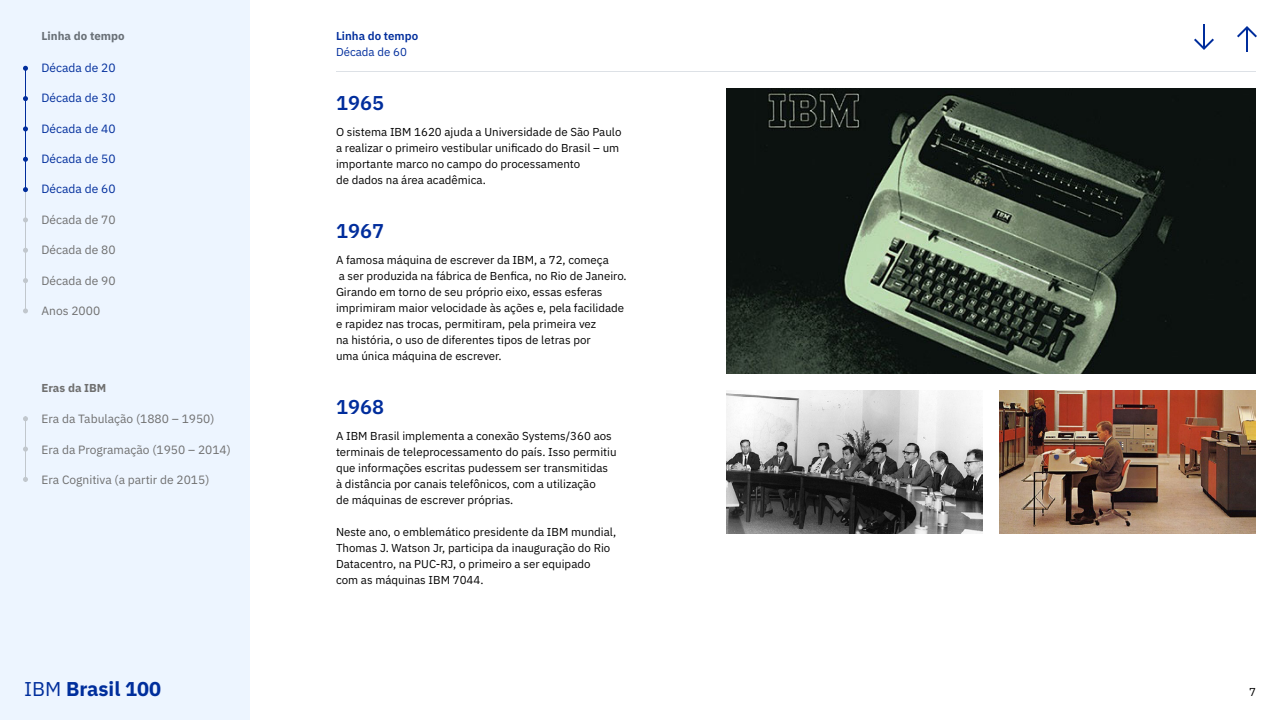
<style>
.page{position:relative;width:1280px;height:720px;background:#fff}
.page>*{position:absolute;margin:0;border:0;box-sizing:border-box;transform-origin:0 0}
.t1{font:700 20px "IBM Plex Sans";color:#002e9c}
.t2{font:600 20px "IBM Plex Sans";color:#002d9c}
.t3{font:12px "IBM Plex Sans";color:#6f6f6f}
.t4{font:12px "IBM Plex Sans";color:#002d9c}
.t5{font:11.5px/16px "IBM Plex Sans";color:#000}
.t6{font:600 11.5px "IBM Plex Sans";color:#002d9c}
.t7{font:700 11.5px "IBM Plex Sans";color:#697077}
.t8{font:11.5px "IBM Plex Sans";color:#002d9c}
.t9{font:700 11.5px "IBM Plex Sans";color:#6f6f6f}
.s1{font-weight:400}
</style>
<div class="page">
<div style="left:0;top:0;width:250px;height:720px;background:#edf5ff"></div>
<hr style="left:336px;top:71px;width:920px;height:1px;background:#dde1e6">
<svg style="left:1194px;top:24px;width:20px;height:26px"></svg>
<svg style="left:1237px;top:26px;width:20px;height:26px"></svg>
<img style="left:726px;top:390px;width:257px;height:143px">
<img style="left:726px;top:88px;width:530px;height:286px">
<img style="left:999px;top:390px;width:257px;height:143px">
<hr style="left:25px;top:68px;width:1px;height:244px;background:#c1c7cd">
<svg style="left:23px;top:96px;width:5px;height:5px"></svg>
<svg style="left:23px;top:126px;width:5px;height:5px"></svg>
<svg style="left:23px;top:157px;width:5px;height:5px"></svg>
<svg style="left:23px;top:187px;width:5px;height:5px"></svg>
<svg style="left:23px;top:217px;width:5px;height:5px"></svg>
<svg style="left:23px;top:248px;width:5px;height:5px"></svg>
<svg style="left:23px;top:278px;width:5px;height:5px"></svg>
<svg style="left:23px;top:308px;width:5px;height:5px"></svg>
<svg style="left:23px;top:66px;width:5px;height:5px"></svg>
<hr style="left:25px;top:68px;width:1px;height:121px;background:#002d9c">
<hr style="left:25px;top:416px;width:1px;height:66px;background:#c1c7cd">
<svg style="left:23px;top:447px;width:5px;height:5px"></svg>
<svg style="left:23px;top:477px;width:5px;height:5px"></svg>
<svg style="left:23px;top:416px;width:5px;height:5px"></svg>
<p class="t7" style="left:42px;top:27px;width:85px">Linha do tempo</p>
<p class="t4" style="left:42px;top:58px;width:76px">Década de 20</p>
<p class="t4" style="left:42px;top:89px;width:76px">Década de 30</p>
<p class="t4" style="left:42px;top:119px;width:76px">Década de 40</p>
<p class="t4" style="left:42px;top:150px;width:76px">Década de 50</p>
<p class="t4" style="left:42px;top:180px;width:76px">Década de 60</p>
<p class="t3" style="left:42px;top:210px;width:76px">Década de 70</p>
<p class="t3" style="left:42px;top:241px;width:76px">Década de 80</p>
<p class="t3" style="left:42px;top:271px;width:76px">Década de 90</p>
<p class="t3" style="left:42px;top:302px;width:60px">Anos 2000</p>
<p class="t9" style="left:42px;top:379px;width:66px">Eras da IBM</p>
<p class="t3" style="left:42px;top:410px;width:175px">Era da Tabulação (1880 – 1950)</p>
<p class="t3" style="left:42px;top:440px;width:191px">Era da Programação (1950 – 2014)</p>
<p class="t3" style="left:42px;top:471px;width:169px">Era Cognitiva (a partir de 2015)</p>
<p class="t6" style="left:336px;top:27px;width:84px">Linha do tempo</p>
<p class="t8" style="left:336px;top:43px;width:72px">Década de 60</p>
<h1 class="t2" style="left:336px;top:87px;width:49px">1965</h1>
<p class="t5" style="left:336px;top:123px;width:287px">O sistema IBM 1620 ajuda a Universidade de São Paulo a realizar o primeiro vestibular unificado do Brasil – um importante marco no campo do processamento<br>de dados na área acadêmica.</p>
<h1 class="t2" style="left:336px;top:215px;width:49px">1967</h1>
<p class="t5" style="left:336px;top:251px;width:292px">A famosa máquina de escrever da IBM, a 72, começa<br>a ser produzida na fábrica de Benfica, no Rio de Janeiro.<br>Girando em torno de seu próprio eixo, essas esferas imprimiram maior velocidade às ações e, pela facilidade e rapidez nas trocas, permitiram, pela primeira vez<br>na história, o uso de diferentes tipos de letras por<br>uma única máquina de escrever.</p>
<h1 class="t2" style="left:336px;top:391px;width:49px">1968</h1>
<p class="t5" style="left:336px;top:427px;width:282px">A IBM Brasil implementa a conexão Systems/360 aos terminais de teleprocessamento do país. Isso permitiu que informações escritas pudessem ser transmitidas à distância por canais telefônicos, com a utilização<br>de máquinas de escrever próprias.</p>
<p class="t5" style="left:336px;top:523px;width:282px">Neste ano, o emblemático presidente da IBM mundial, Thomas J. Watson Jr, participa da inauguração do Rio Datacentro, na PUC-RJ, o primeiro a ser equipado<br>com as máquinas IBM 7044.</p>
<h1 class="t1" style="left:24px;top:673px;width:139px"><span class="s1">IBM</span> Brasil 100</h1>
<p class="t5" style="left:1249px;top:683px;width:8px">7</p>
</div>
